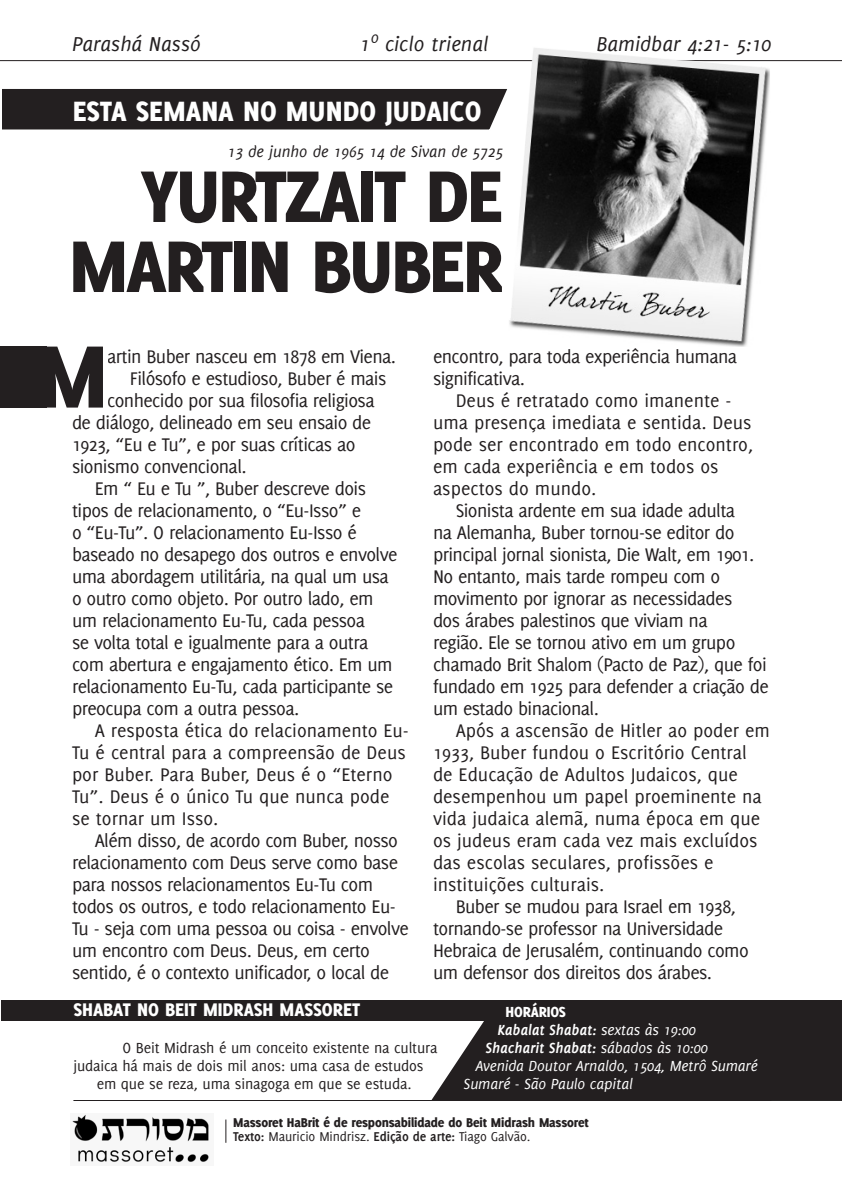
<style>
.page{position:relative;width:842px;height:1191px;background:#fff}
.page>*{position:absolute;margin:0;border:0;box-sizing:border-box;transform-origin:0 0}
.Fio_data_capa{font:800 96.8px "Delicious";color:#231f20}
.Fio_data_capa-2{font:800 80px/70px "Delicious";letter-spacing:-.03em;color:#231f20;text-align:right}
.t1{font:800 30.6px "Delicious";color:#fff}
.Fio_data_capa-3{font:italic 22px "Delicious";color:#231f20}
.Fio_data_capa-4{font:20px/22px "Delicious";letter-spacing:-.03em;color:#231f20}
.Fio_data_capa-5{font:20px/22px "Delicious";color:#231f20}
.t2{font:800 20px "Delicious";color:#fff}
.Fio_data_capa-6{font:italic 17px "Delicious";color:#231f20}
.Fio_data_capa-7{font:16px/18px "Delicious";letter-spacing:-.01em;color:#231f20}
.Fio_data_capa-8{font:italic 16px/18px "Delicious";letter-spacing:-.01em;color:#fff}
.Fio_data_capa-9{font:italic 700 16px "Delicious";letter-spacing:-.01em;color:#fff}
.Fio_data_capa-10{font:800 16px "Delicious";letter-spacing:-.01em;color:#fff}
.Fio_data_capa-11{font:800 14px "Delicious";letter-spacing:-.01em;color:#231f20}
.Fio_data_capa-12{font:14px "Delicious";letter-spacing:-.01em;color:#231f20}
.s1{font-weight:400}
.s2{font-weight:700}
</style>
<div class="page">
<div style="left:431px;top:1020px;width:411px;height:81px;background:#231f20"></div>
<div style="left:1px;top:999px;width:841px;height:21px;background:#231f20"></div>
<hr style="left:73px;top:1100px;width:698px;height:1px;background:#231f20">
<svg style="left:225px;top:1119px;width:1px;height:23px"></svg>
<div style="left:2px;top:89px;width:505px;height:41px;background:#231f20"></div>
<img style="left:72px;top:1114px;width:137px;height:49px">
<hr style="left:0;top:60px;width:842px;height:1px;background:#231f20">
<img style="left:508px;top:48px;width:263px;height:299px">
<div style="left:0;top:346px;width:47px;height:61px;background:#231f20"></div>
<p class="Fio_data_capa-3" style="left:72px;top:31px;width:130px">Parashá Nassó</p>
<p class="Fio_data_capa-3" style="left:360px;top:31px;width:130px">1º ciclo trienal</p>
<p class="Fio_data_capa-3" style="left:596px;top:31px;width:176px">Bamidbar 4:21- 5:10</p>
<p class="t1" style="left:73px;top:93px;width:410px">ESTA SEMANA NO MUNDO JUDAICO</p>
<p class="Fio_data_capa-6" style="left:228px;top:142px;width:277px">13 de junho de 1965 14 de Sivan de 5725</p>
<p class="Fio_data_capa-2" style="left:69px;top:160px;width:436px">YURTZAIT DE<br>MARTIN BUBER</p>
<p class="Fio_data_capa" style="left:36px;top:320px;width:73px">M</p>
<p class="Fio_data_capa-4" style="left:107px;top:345px;width:290px">artin Buber nasceu em 1878 em Viena.</p>
<p class="Fio_data_capa-4" style="left:130px;top:367px;width:258px">Filósofo e estudioso, Buber é mais</p>
<p class="Fio_data_capa-4" style="left:107px;top:389px;width:269px">conhecido por sua filosofia religiosa</p>
<p class="Fio_data_capa-4" style="left:72px;top:411px;width:301px">de diálogo, delineado em seu ensaio de</p>
<p class="Fio_data_capa-4" style="left:72px;top:433px;width:285px">1923, “Eu e Tu”, e por suas críticas ao</p>
<p class="Fio_data_capa-4" style="left:72px;top:455px;width:176px">sionismo convencional.</p>
<p class="Fio_data_capa-4" style="left:72px;top:477px;width:327px;text-indent:23px">Em “ Eu e Tu ”, Buber descreve dois tipos de relacionamento, o “Eu-Isso” e<br>o “Eu-Tu”. O relacionamento Eu-Isso é baseado no desapego dos outros e envolve uma abordagem utilitária, na qual um usa o outro como objeto. Por outro lado, em um relacionamento Eu-Tu, cada pessoa<br>se volta total e igualmente para a outra com abertura e engajamento ético. Em um relacionamento Eu-Tu, cada participante se preocupa com a outra pessoa.</p>
<p class="Fio_data_capa-5" style="left:72px;top:719px;width:338px;text-indent:23px">A resposta ética do relacionamento Eu-Tu é central para a compreensão de Deus por Buber. Para Buber, Deus é o “Eterno Tu”. Deus é o único Tu que nunca pode se tornar um Isso.</p>
<p class="Fio_data_capa-4" style="left:72px;top:829px;width:338px;text-indent:23px">Além disso, de acordo com Buber, nosso relacionamento com Deus serve como base para nossos relacionamentos Eu-Tu com todos os outros, e todo relacionamento Eu-Tu - seja com uma pessoa ou coisa - envolve um encontro com Deus. Deus, em certo sentido, é o contexto unificador, o local de</p>
<p class="Fio_data_capa-4" style="left:433px;top:345px;width:306px">encontro, para toda experiência humana significativa.</p>
<p class="Fio_data_capa-5" style="left:433px;top:389px;width:322px;text-indent:23px">Deus é retratado como imanente - uma presença imediata e sentida. Deus pode ser encontrado em todo encontro, em cada experiência e em todos os aspectos do mundo.</p>
<p class="Fio_data_capa-4" style="left:433px;top:499px;width:337px;text-indent:23px">Sionista ardente em sua idade adulta<br>na Alemanha, Buber tornou-se editor do principal jornal sionista, Die Walt, em 1901.<br>No entanto, mais tarde rompeu com o movimento por ignorar as necessidades<br>dos árabes palestinos que viviam na<br>região. Ele se tornou ativo em um grupo chamado Brit Shalom (Pacto de Paz), que foi fundado em 1925 para defender a criação de um estado binacional.</p>
<p class="Fio_data_capa-5" style="left:433px;top:719px;width:338px;text-indent:23px">Após a ascensão de Hitler ao poder em 1933, Buber fundou o Escritório Central de Educação de Adultos Judaicos, que desempenhou um papel proeminente na vida judaica alemã, numa época em que os judeus eram cada vez mais excluídos das escolas seculares, profissões e instituições culturais.</p>
<p class="Fio_data_capa-4" style="left:433px;top:895px;width:317px;text-indent:23px">Buber se mudou para Israel em 1938, tornando-se professor na Universidade Hebraica de Jerusalém, continuando como um defensor dos direitos dos árabes.</p>
<p class="t2" style="left:73px;top:997px;width:288px">SHABAT NO BEIT MIDRASH MASSORET</p>
<p class="Fio_data_capa-7" style="left:123px;top:1038px;width:316px">O Beit Midrash é um conceito existente na cultura</p>
<p class="Fio_data_capa-7" style="left:97px;top:1056px;width:328px;text-indent:-23px">judaica há mais de dois mil anos: uma casa de estudos em que se reza, uma sinagoga em que se estuda.</p>
<p class="Fio_data_capa-10" style="left:506px;top:1002px;width:62px">HORÁRIOS</p>
<p class="Fio_data_capa-9" style="left:498px;top:1021px;width:200px">Kabalat Shabat: <span class="s1">sextas às 19:00</span></p>
<p class="Fio_data_capa-9" style="left:486px;top:1039px;width:224px">Shacharit Shabat: <span class="s1">sábados às 10:00</span></p>
<p class="Fio_data_capa-8" style="left:464px;top:1057px;width:296px;text-indent:12px">Avenida Doutor Arnaldo, 1504, Metrô Sumaré<br>Sumaré - São Paulo capital</p>
<p class="Fio_data_capa-11" style="left:233px;top:1114px;width:357px">Massoret HaBrit é de responsabilidade do Beit Midrash Massoret</p>
<p class="Fio_data_capa-12" style="left:233px;top:1129px;width:299px"><span class="s2">Texto:</span> Mauricio Mindrisz. <span class="s2">Edição de arte:</span> Tiago Galvão.</p>
</div>
